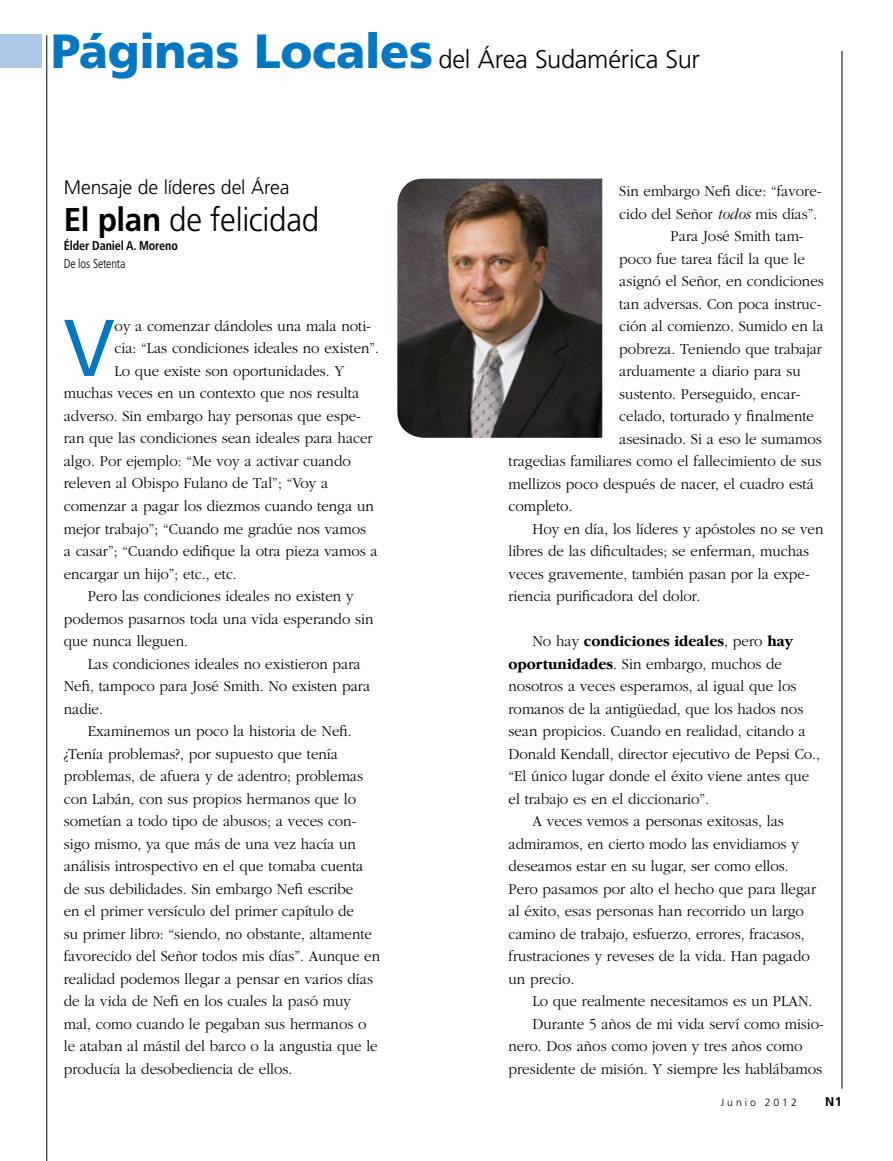
<style>
.page{position:relative;width:893px;height:1161px;background:#fff}
.page>*{position:absolute;margin:0;border:0;box-sizing:border-box;transform-origin:0 0}
.t1{font:80.25px "Frutiger";color:#0077c1;scale:.95 1}
.t2{font:300 33px "Frutiger";letter-spacing:-.01em;color:#000;scale:.95 1}
.t3{font:300 25.5px "Frutiger";letter-spacing:-.01em;color:#000}
.t4{font:300 19.5px "Frutiger";letter-spacing:-.01em;color:#000}
.t5{font:300 15.75px "Garamond";color:#000;scale:.95 1}
.t6{font:700 15.75px "Garamond IT Cby BT";color:#000;scale:.95 1}
.t7{font:700 condensed 12.75px "Frutiger";letter-spacing:-.01em;color:#000;scale:.95 1}
.t8{font:300 condensed 12.75px "Frutiger";letter-spacing:-.01em;color:#000;scale:.95 1}
.t9{font:700 12.75px "Frutiger";color:#000}
.t10{font:300 10.5px "Frutiger";letter-spacing:.28em;color:#000}
.s1{font-weight:900;font-size:48px;color:#0077c1}
.s2{font-weight:700}
.s3{font-style:italic}
.s4{font-family:"Garamond";font-weight:300}
.s5{font-family:"Garamond IT Cby BT";font-weight:700}
</style>
<div class="page">
<div style="left:0;top:34px;width:42px;height:33px;background:#aec8e8"></div>
<hr style="left:47px;top:35px;width:1px;height:1126px;background:#000">
<img style="left:397px;top:179px;width:205px;height:259px">
<hr style="left:842px;top:51px;width:1px;height:1038px;background:#000">
<h3 class="t3" style="left:51px;top:45px;width:650px"><span class="s1">Páginas Locales</span> del Área Sudamérica Sur</h3>
<p class="t4" style="left:64px;top:176px;width:227px">Mensaje de líderes del Área</p>
<h2 class="t2" style="left:64px;top:201px;width:270px"><span class="s2">El plan</span> de felicidad</h2>
<p class="t7" style="left:64px;top:238px;width:122px">Élder Daniel A. Moreno</p>
<p class="t8" style="left:64px;top:256px;width:66px">De los Setenta</p>
<h1 class="t1" style="left:64px;top:301px;width:55px">V</h1>
<p class="t5" style="left:115px;top:317px;width:271px">oy a comenzar dándoles una mala noti-</p>
<p class="t5" style="left:115px;top:340px;width:280px">cia: “Las condiciones ideales no existen”.</p>
<p class="t5" style="left:115px;top:362px;width:243px">Lo que existe son oportunidades. Y</p>
<p class="t5" style="left:64px;top:385px;width:312px">muchas veces en un contexto que nos resulta</p>
<p class="t5" style="left:64px;top:407px;width:314px">adverso. Sin embargo hay personas que espe-</p>
<p class="t5" style="left:64px;top:430px;width:327px">ran que las condiciones sean ideales para hacer</p>
<p class="t5" style="left:64px;top:452px;width:304px">algo. Por ejemplo: “Me voy a activar cuando</p>
<p class="t5" style="left:64px;top:475px;width:280px">releven al Obispo Fulano de Tal”; “Voy a</p>
<p class="t5" style="left:64px;top:497px;width:328px">comenzar a pagar los diezmos cuando tenga un</p>
<p class="t5" style="left:64px;top:520px;width:320px">mejor trabajo”; “Cuando me gradúe nos vamos</p>
<p class="t5" style="left:64px;top:542px;width:332px">a casar”; “Cuando edifique la otra pieza vamos a</p>
<p class="t5" style="left:64px;top:565px;width:184px">encargar un hijo”; etc., etc.</p>
<p class="t5" style="left:88px;top:587px;width:281px">Pero las condiciones ideales no existen y</p>
<p class="t5" style="left:64px;top:610px;width:327px">podemos pasarnos toda una vida esperando sin</p>
<p class="t5" style="left:64px;top:632px;width:132px">que nunca lleguen.</p>
<p class="t5" style="left:88px;top:655px;width:289px">Las condiciones ideales no existieron para</p>
<p class="t5" style="left:64px;top:677px;width:324px">Nefi, tampoco para José Smith. No existen para</p>
<p class="t5" style="left:64px;top:700px;width:43px">nadie.</p>
<p class="t5" style="left:88px;top:722px;width:279px">Examinemos un poco la historia de Nefi.</p>
<p class="t5" style="left:64px;top:745px;width:290px">¿Tenía problemas?, por supuesto que tenía</p>
<p class="t5" style="left:64px;top:767px;width:317px">problemas, de afuera y de adentro; problemas</p>
<p class="t5" style="left:64px;top:790px;width:309px">con Labán, con sus propios hermanos que lo</p>
<p class="t5" style="left:64px;top:812px;width:310px">sometían a todo tipo de abusos; a veces con-</p>
<p class="t5" style="left:64px;top:835px;width:309px">sigo mismo, ya que más de una vez hacía un</p>
<p class="t5" style="left:64px;top:857px;width:317px">análisis introspectivo en el que tomaba cuenta</p>
<p class="t5" style="left:64px;top:880px;width:306px">de sus debilidades. Sin embargo Nefi escribe</p>
<p class="t5" style="left:64px;top:902px;width:307px">en el primer versículo del primer capítulo de</p>
<p class="t5" style="left:64px;top:925px;width:326px">su primer libro: “siendo, no obstante, altamente</p>
<p class="t5" style="left:64px;top:947px;width:335px">favorecido del Señor todos mis días”. Aunque en</p>
<p class="t5" style="left:64px;top:970px;width:327px">realidad podemos llegar a pensar en varios días</p>
<p class="t5" style="left:64px;top:992px;width:304px">de la vida de Nefi en los cuales la pasó muy</p>
<p class="t5" style="left:64px;top:1015px;width:320px">mal, como cuando le pegaban sus hermanos o</p>
<p class="t5" style="left:64px;top:1037px;width:332px">le ataban al mástil del barco o la angustia que le</p>
<p class="t5" style="left:64px;top:1060px;width:242px">producía la desobediencia de ellos.</p>
<p class="t5" style="left:619px;top:182px;width:215px">Sin embargo Nefi dice: “favore-</p>
<p class="t5" style="left:619px;top:205px;width:210px">cido del Señor <span class="s3">todos</span> mis días”.</p>
<p class="t5" style="left:670px;top:227px;width:142px">Para José Smith tam-</p>
<p class="t5" style="left:619px;top:250px;width:197px">poco fue tarea fácil la que le</p>
<p class="t5" style="left:619px;top:272px;width:217px">asignó el Señor, en condiciones</p>
<p class="t5" style="left:619px;top:295px;width:214px">tan adversas. Con poca instruc-</p>
<p class="t5" style="left:619px;top:317px;width:217px">ción al comienzo. Sumido en la</p>
<p class="t5" style="left:619px;top:340px;width:215px">pobreza. Teniendo que trabajar</p>
<p class="t5" style="left:619px;top:362px;width:193px">arduamente a diario para su</p>
<p class="t5" style="left:619px;top:385px;width:192px">sustento. Perseguido, encar-</p>
<p class="t5" style="left:619px;top:408px;width:207px">celado, torturado y finalmente</p>
<p class="t5" style="left:619px;top:430px;width:215px">asesinado. Si a eso le sumamos</p>
<p class="t5" style="left:508px;top:453px;width:331px">tragedias familiares como el fallecimiento de sus</p>
<p class="t5" style="left:508px;top:475px;width:323px">mellizos poco después de nacer, el cuadro está</p>
<p class="t5" style="left:508px;top:498px;width:69px">completo.</p>
<p class="t5" style="left:532px;top:520px;width:308px">Hoy en día, los líderes y apóstoles no se ven</p>
<p class="t5" style="left:508px;top:543px;width:318px">libres de las dificultades; se enferman, muchas</p>
<p class="t5" style="left:508px;top:565px;width:319px">veces gravemente, también pasan por la expe-</p>
<p class="t5" style="left:508px;top:588px;width:203px">riencia purificadora del dolor.</p>
<p class="t6" style="left:532px;top:632px;width:275px"><span class="s4">No hay</span> condiciones ideales<span class="s4">, pero</span> hay</p>
<p class="t5" style="left:508px;top:655px;width:289px"><span class="s5">oportunidades</span>. Sin embargo, muchos de</p>
<p class="t5" style="left:508px;top:678px;width:305px">nosotros a veces esperamos, al igual que los</p>
<p class="t5" style="left:508px;top:700px;width:312px">romanos de la antigüedad, que los hados nos</p>
<p class="t5" style="left:508px;top:723px;width:314px">sean propicios. Cuando en realidad, citando a</p>
<p class="t5" style="left:508px;top:745px;width:329px">Donald Kendall, director ejecutivo de Pepsi Co.,</p>
<p class="t5" style="left:508px;top:768px;width:318px">“El único lugar donde el éxito viene antes que</p>
<p class="t5" style="left:508px;top:790px;width:213px">el trabajo es en el diccionario”.</p>
<p class="t5" style="left:532px;top:813px;width:266px">A veces vemos a personas exitosas, las</p>
<p class="t5" style="left:508px;top:835px;width:307px">admiramos, en cierto modo las envidiamos y</p>
<p class="t5" style="left:508px;top:858px;width:296px">deseamos estar en su lugar, ser como ellos.</p>
<p class="t5" style="left:508px;top:880px;width:325px">Pero pasamos por alto el hecho que para llegar</p>
<p class="t5" style="left:508px;top:903px;width:312px">al éxito, esas personas han recorrido un largo</p>
<p class="t5" style="left:508px;top:925px;width:313px">camino de trabajo, esfuerzo, errores, fracasos,</p>
<p class="t5" style="left:508px;top:948px;width:319px">frustraciones y reveses de la vida. Han pagado</p>
<p class="t5" style="left:508px;top:970px;width:71px">un precio.</p>
<p class="t5" style="left:532px;top:993px;width:296px">Lo que realmente necesitamos es un PLAN.</p>
<p class="t5" style="left:532px;top:1015px;width:308px">Durante 5 años de mi vida serví como misio-</p>
<p class="t5" style="left:508px;top:1038px;width:311px">nero. Dos años como joven y tres años como</p>
<p class="t5" style="left:508px;top:1060px;width:332px">presidente de misión. Y siempre les hablábamos</p>
<p class="t10" style="left:721px;top:1096px;width:78px">Junio 2012</p>
<p class="t9" style="left:825px;top:1094px;width:18px">N1</p>
</div>
